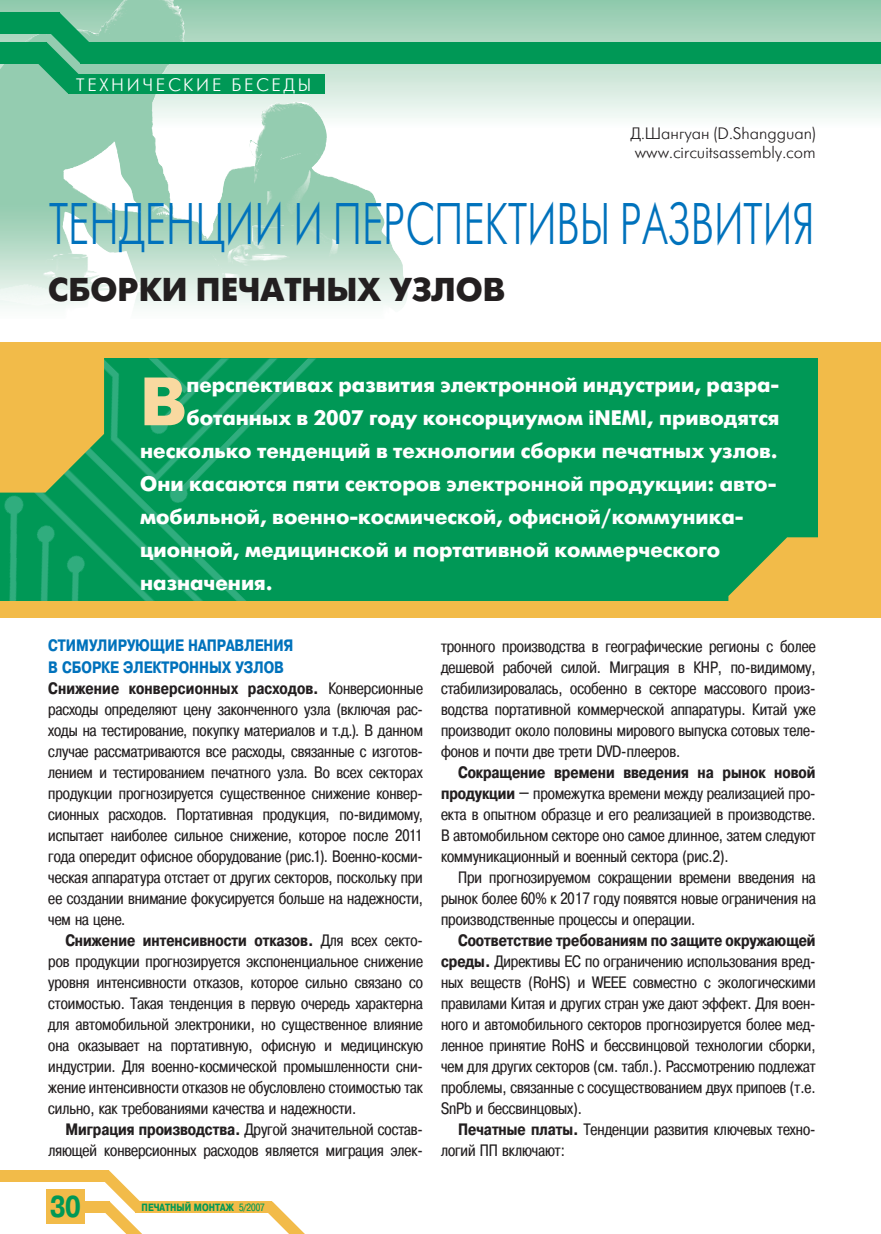
<style>
.page{position:relative;width:881px;height:1234px;background:#fff}
.page>*{position:absolute;margin:0;border:0;box-sizing:border-box;transform-origin:0 0}
.t1{font:700 68.1px "Futuris C";color:#f9d9a0}
.t2{font:58.5px "Futuris C";color:#0072bc;scale:.7 1}
.t3{font:33px "Futuris XC";color:#231f20}
.t4{font:700 30px "Pragmatica Cond C";color:#009856}
.t5{font:700 21px "Futuris C";color:#fff}
.t6{font:18px "Futuris C";letter-spacing:.15em;color:#fff}
.t7{font:16.5px/21px "Pragmatica Cond C";color:#231f20;text-align:justify}
.t8{font:16.5px/19.8px "Futuris Light C";color:#231f20}
.t9{font:700 16.5px/21px "Pragmatica Cond C";color:#0072bc}
.t10{font:700 10.5px "Pragmatica Cond C";color:#009856}
.s1{font-weight:700;color:#0072bc}
.s2{font-weight:700}
.s3{font-weight:400}
.s4{font-weight:400;font-size:8.55px}
</style>
<div class="page">
<svg style="left:264px;top:1201px;width:40px;height:32px"></svg>
<div style="left:0;top:1169px;width:109px;height:11px;background:#f2bb49"></div>
<div style="left:49px;top:1201px;width:61px;height:11px;background:#f2bb49"></div>
<svg style="left:101px;top:1169px;width:42px;height:64px"></svg>
<div style="left:135px;top:1201px;width:137px;height:11px;background:#f2bb49"></div>
<div style="left:47px;top:1189px;width:38px;height:34px;background:#f2bb49"></div>
<img style="left:0;top:0;width:410px;height:306px">
<svg style="left:0;top:13px;width:880px;height:80px;background:#78c4a1"></svg>
<div style="left:68px;top:74px;width:256px;height:19px;background:#009856"></div>
<div style="left:0;top:342px;width:880px;height:267px;background:#f2bb49"></div>
<div style="left:0;top:358px;width:816px;height:251px;background:#009856"></div>
<img style="left:0;top:358px;width:316px;height:243px">
<svg style="left:0;top:358px;width:104px;height:134px;background:#d5b74b"></svg>
<svg style="left:728px;top:537px;width:90px;height:64px"></svg>
<div style="left:0;top:601px;width:880px;height:16px;background:#f2bb49"></div>
<p class="t6" style="left:76px;top:75px;width:236px">технические беседы</p>
<p class="t8" style="left:630px;top:123px;width:186px">Д.Шангуан (D.Shangguan) www.circuitsassembly.com</p>
<h2 class="t2" style="left:49px;top:194px;width:1094px">Тенденции и перспективы развития</h2>
<h3 class="t3" style="left:48px;top:271px;width:458px">сборки печатных узлов</h3>
<h1 class="t1" style="left:140px;top:364px;width:48px">В</h1>
<p class="t5" style="left:186px;top:373px;width:594px">перспективах развития электронной индустрии, разра-</p>
<p class="t5" style="left:186px;top:406px;width:594px">ботанных в 2007 году консорциумом iNEMI, приводятся</p>
<p class="t5" style="left:140px;top:439px;width:639px">несколько тенденций в технологии сборки печатных узлов.</p>
<p class="t5" style="left:140px;top:472px;width:637px">Они касаются пяти секторов электронной продукции: авто-</p>
<p class="t5" style="left:140px;top:505px;width:604px">мобильной, военно-космической, офисной/коммуника-</p>
<p class="t5" style="left:140px;top:538px;width:581px">ционной, медицинской и портативной коммерческого</p>
<p class="t5" style="left:140px;top:571px;width:134px">назначения.</p>
<p class="t9" style="left:48px;top:635px;width:246px">Стимулирующие нап равлен ия в сборке электронны</p>
<p class="t7" style="left:48px;top:656px;width:376px;text-align:left;text-indent:174px"><span class="s1">х узлов<br></span><span class="s2">Снижение конверсионных расходов.</span> Конверсионные расходы определяют цену законченного узла (включая рас&shy;ходы на тестирование, покупку материалов и т.д.). В данном случае рассматриваются все расходы, связанные с изготов&shy;лением и тестированием печатного узла. Во всех секторах продукции прогнозируется существенное снижение конвер&shy;сионных расходов. Портативная продукция, по-видимому, испытает наиболее сильное снижение, которое после 2011 года опередит офисное оборудование (рис.1). Военно-косми&shy;ческая аппаратура отстает от других секторов, поскольку при ее создании внимание фокусируется больше на надежности, чем на цене.</p>
<p class="t7" style="left:48px;top:929px;width:376px;text-indent:17px"><span class="s2">Снижение интенсивности отказов.</span> Для всех секто&shy;ров продукции прогнозируется экспоненциальное снижение уровня интенсивности отказов, которое сильно связано со стоимостью. Такая тенденция в первую очередь характерна для автомобильной электроники, но существенное влияние она оказывает на портативную, офисную и медицинскую индустрии. Для военно-космической промышленности сни&shy;жение интенсивности отказов не обусловлено стоимостью так сильно, как требованиями качества и надежности.</p>
<p class="t7" style="left:48px;top:1118px;width:376px;text-align:right"><span class="s2">Миграция производства.</span> Другой значительной состав&shy;ляющей конверсионных расходов является миграция элек-</p>
<h3 class="t4" style="left:50px;top:1189px;width:32px">30</h3>
<p class="t10" style="left:141px;top:1201px;width:125px">ПЕЧАТНЫЙ МОНТАЖ <span class="s3">5</span><span class="s4">/</span><span class="s3">2007</span></p>
<p class="t7" style="left:441px;top:635px;width:376px">тронного производства в географические регионы с более дешевой рабочей силой. Миграция в КНР, по-видимому, стабилизировалась, особенно в секторе массового произ&shy;водства портативной коммерческой аппаратуры. Китай уже производит около половины мирового выпуска сотовых теле&shy;фонов и почти две трети DVD-плееров.</p>
<p class="t7" style="left:441px;top:761px;width:376px;text-indent:17px"><span class="s2">Сокращение времени введения на рынок новой продукции –</span> промежутка времени между реализацией про&shy;екта в опытном образце и его реализацией в производстве.<br>В автомобильном секторе оно самое длинное, затем следуют коммуникационный и военный сектора (рис.2).</p>
<p class="t7" style="left:441px;top:866px;width:376px;text-indent:17px">При прогнозируемом сокращении времени введения на рынок более 60% к 2017 году появятся новые ограничения на производственные процессы и операции.</p>
<p class="t7" style="left:441px;top:929px;width:376px;text-indent:17px"><span class="s2">Соответствие требованиям по защите окружающей среды.</span> Директивы ЕС по ограничению использования вред&shy;ных веществ (RoHS) и WEEE совместно с экологическими правилами Китая и других стран уже дают эффект. Для воен&shy;ного и автомобильного секторов прогнозируется более мед&shy;ленное принятие RoHS и бессвинцовой технологии сборки, чем для других секторов (см. табл.). Рассмотрению подлежат проблемы, связанные с сосуществованием двух припоев (т.е.<br>SnPb и бессвинцовых).</p>
<p class="t7" style="left:441px;top:1118px;width:376px;text-indent:17px"><span class="s2">Печатные платы.</span> Тенденции развития ключевых техно&shy;логий ПП включают:</p>
</div>
